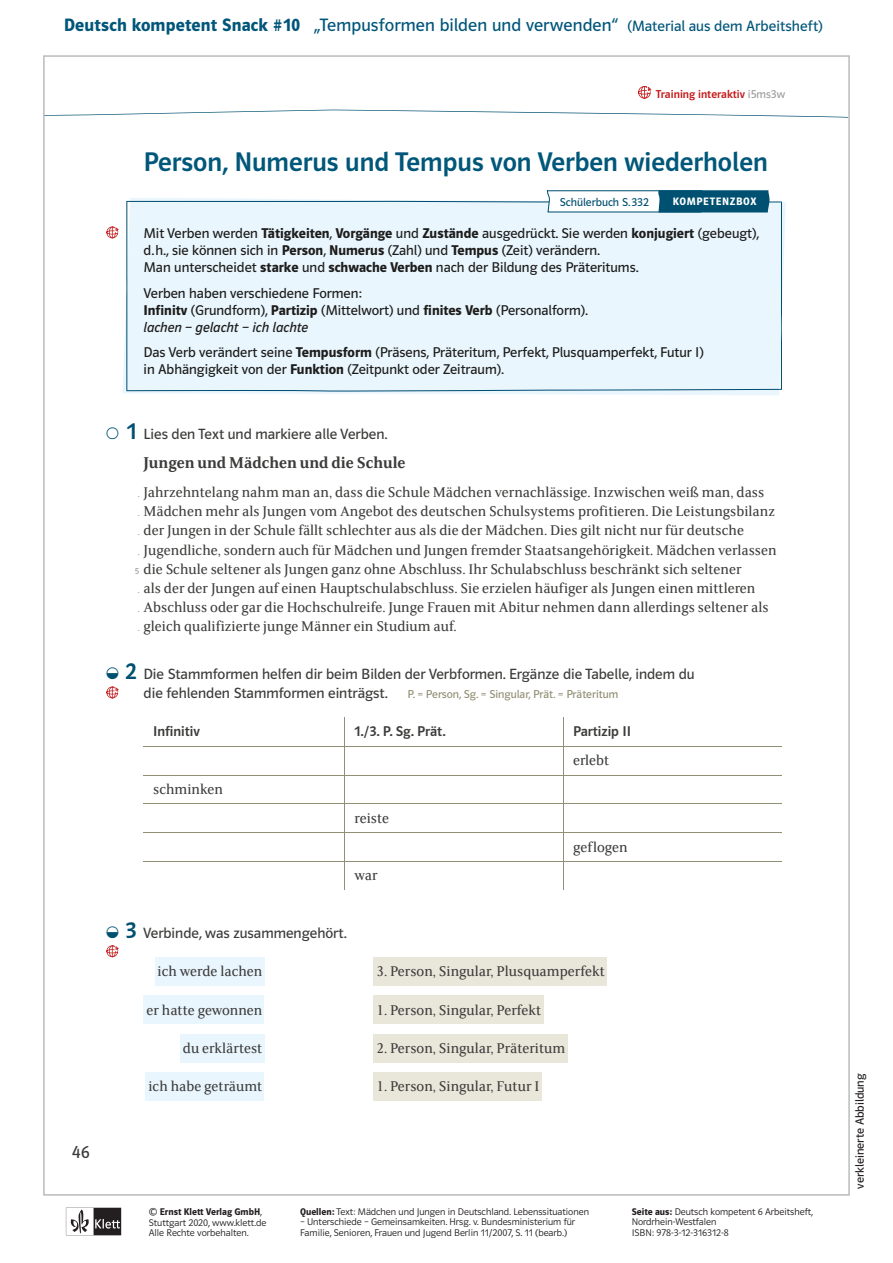
<style>
.page{position:relative;width:893px;height:1263px;background:#fff}
.page>*{position:absolute;margin:0;border:0;box-sizing:border-box;transform-origin:0 0}
.t1{font:500 27px "Polo CEF";color:#005779}
.t2{font:500 22.95px "Polo CEF";color:#005071}
.t3{font:18px "Polo CEF";letter-spacing:.005em;color:#00567a}
.t4{font:17.55px "Polo CEF";color:#3c3c3b}
.t5{font:600 17.25px "FS Sally Klett";color:#3c3c3b}
.t6{font:15.6px/19.2px "FS Sally Klett";color:#3c3c3b}
.t7{font:14.85px/19.2px "Polo CEF";color:#3c3c3b}
.t8{font:14.25px/17.1px "Polo CEF";color:#1d1d1b}
.t9{font:500 14.25px "Polo CEF";color:#3c3c3b}
.t10{font:12px "Polo CEF";color:#231f20}
.t11{font:11.55px "Polo CEF";color:#918f74}
.t12{font:500 11.55px "Polo CEF";color:#c51a1b}
.t13{font:11.55px "Polo CEF";color:#005071}
.t14{font:600 10.8px "Polo CEF";letter-spacing:.065em;color:#fff}
.t15{font:300 9.75px/10.5px "Polo CEF";color:#231f20}
.t16{font:8.85px/19.2px "Polo CEF";color:#9d9d9c;text-align:center}
.s1{font-weight:600}
.s2{font-size:15px}
.s3{font-weight:400;color:#9d9d9c}
.s4{font-style:italic}
</style>
<div class="page">
<svg style="left:66px;top:1208px;width:55px;height:27px"></svg>
<svg style="left:46px;top:110px;width:801px;height:8px"></svg>
<svg style="left:123px;top:198px;width:663px;height:197px;fill:#f2f9fe"></svg>
<div style="left:126px;top:201px;width:656px;height:191px;background:#eaf6fe"></div>
<svg style="left:547px;top:190px;width:223px;height:22px"></svg>
<svg style="left:106px;top:227px;width:13px;height:11px"></svg>
<svg style="left:563px;top:717px;width:1px;height:173px"></svg>
<hr style="left:144px;top:746px;width:201px;height:1px;background:#918f74">
<hr style="left:345px;top:746px;width:218px;height:1px;background:#918f74">
<hr style="left:563px;top:746px;width:219px;height:1px;background:#918f74">
<hr style="left:144px;top:775px;width:201px;height:1px;background:#918f74">
<hr style="left:345px;top:775px;width:218px;height:1px;background:#918f74">
<hr style="left:563px;top:775px;width:219px;height:1px;background:#918f74">
<hr style="left:144px;top:803px;width:201px;height:1px;background:#918f74">
<hr style="left:345px;top:803px;width:218px;height:1px;background:#918f74">
<hr style="left:563px;top:803px;width:219px;height:1px;background:#918f74">
<hr style="left:144px;top:832px;width:201px;height:1px;background:#918f74">
<hr style="left:345px;top:832px;width:218px;height:1px;background:#918f74">
<hr style="left:563px;top:832px;width:219px;height:1px;background:#918f74">
<hr style="left:144px;top:861px;width:201px;height:1px;background:#918f74">
<hr style="left:345px;top:861px;width:218px;height:1px;background:#918f74">
<hr style="left:563px;top:861px;width:219px;height:1px;background:#918f74">
<div style="left:155px;top:957px;width:109px;height:29px;background:#eaf6fe"></div>
<div style="left:144px;top:995px;width:120px;height:29px;background:#eaf6fe"></div>
<div style="left:180px;top:1034px;width:84px;height:29px;background:#eaf6fe"></div>
<div style="left:146px;top:1072px;width:118px;height:29px;background:#eaf6fe"></div>
<div style="left:374px;top:957px;width:233px;height:29px;background:#e9e7da"></div>
<div style="left:374px;top:995px;width:170px;height:29px;background:#e9e7da"></div>
<div style="left:374px;top:1034px;width:194px;height:29px;background:#e9e7da"></div>
<div style="left:374px;top:1072px;width:168px;height:29px;background:#e9e7da"></div>
<svg style="left:106px;top:687px;width:13px;height:11px"></svg>
<svg style="left:106px;top:945px;width:13px;height:12px"></svg>
<svg style="left:638px;top:86px;width:13px;height:13px"></svg>
<p class="t3" style="left:64px;top:14px;width:760px"><span class="s1">Deutsch kompetent Snack #10</span> „Tempusformen bilden und verwenden“ <span class="s2">(Material aus dem Arbeitsheft)</span></p>
<p class="t12" style="left:656px;top:87px;width:131px">Training interaktiv <span class="s3">i5ms3w</span></p>
<h1 class="t1" style="left:144px;top:146px;width:626px">Person, Numerus und Tempus von Verben wiederholen</h1>
<p class="t13" style="left:560px;top:195px;width:91px">Schülerbuch S.332</p>
<p class="t14" style="left:673px;top:195px;width:85px">KOMPETENZBOX</p>
<p class="t8" style="left:144px;top:225px;width:617px">Mit Verben werden <span class="s1">Tätigkeiten</span>, <span class="s1">Vorgänge</span> und <span class="s1">Zustände</span> ausgedrückt. Sie werden <span class="s1">konjugiert</span> (gebeugt), d.h., sie können sich in <span class="s1">Person</span>, <span class="s1">Numerus</span> (Zahl) und <span class="s1">Tempus</span> (Zeit) verändern.<br>Man unterscheidet <span class="s1">starke</span> und <span class="s1">schwache Verben</span> nach der Bildung des Präteritums.</p>
<p class="t8" style="left:144px;top:284px;width:446px">Verben haben verschiedene Formen:<br><span class="s1">Infinitv</span> (Grundform), <span class="s1">Partizip</span> (Mittelwort) und <span class="s1">finites Verb</span> (Personalform). <span class="s4">lachen – gelacht – ich lachte</span></p>
<p class="t8" style="left:144px;top:344px;width:562px">Das Verb verändert seine <span class="s1">Tempusform</span> (Präsens, Präteritum, Perfekt, Plusquamperfekt, Futur I) in Abhängigkeit von der <span class="s1">Funktion</span> (Zeitpunkt oder Zeitraum).</p>
<h2 class="t2" style="left:127px;top:418px;width:11px">1</h2>
<p class="t7" style="left:144px;top:425px;width:245px">Lies den Text und markiere alle Verben.</p>
<p class="t5" style="left:144px;top:451px;width:264px">Jungen und Mädchen und die Schule</p>
<p class="t6" style="left:144px;top:482px;width:635px">Jahrzehntelang nahm man an, dass die Schule Mädchen vernachlässige. Inzwischen weiß man, dass Mädchen mehr als Jungen vom Angebot des deutschen Schulsystems profitieren. Die Leistungsbilanz der Jungen in der Schule fällt schlechter aus als die der Mädchen. Dies gilt nicht nur für deutsche Jugendliche, sondern auch für Mädchen und Jungen fremder Staatsangehörigkeit. Mädchen verlassen die Schule seltener als Jungen ganz ohne Abschluss. Ihr Schulabschluss beschränkt sich seltener<br>als der der Jungen auf einen Hauptschulabschluss. Sie erzielen häufiger als Jungen einen mittleren Abschluss oder gar die Hochschulreife. Junge Frauen mit Abitur nehmen dann allerdings seltener als gleich qualifizierte junge Männer ein Studium auf.</p>
<p class="t7" style="left:144px;top:665px;width:553px">Die Stammformen helfen dir beim Bilden der Verbformen. Ergänze die Tabelle, indem du die fehlenden Stammformen einträgst.</p>
<p class="t9" style="left:153px;top:723px;width:48px">Infinitiv</p>
<p class="t9" style="left:354px;top:723px;width:93px">1./3. P. Sg. Prät.</p>
<p class="t9" style="left:573px;top:723px;width:59px">Partizip II</p>
<p class="t6" style="left:573px;top:750px;width:38px">erlebt</p>
<p class="t6" style="left:153px;top:779px;width:71px">schminken</p>
<p class="t6" style="left:354px;top:808px;width:36px">reiste</p>
<p class="t6" style="left:573px;top:836px;width:56px">geflogen</p>
<p class="t6" style="left:354px;top:865px;width:25px">war</p>
<p class="t16" style="left:135px;top:485px;width:6px">. . . .<br>5 . . .</p>
<h2 class="t2" style="left:125px;top:658px;width:13px">2</h2>
<p class="t11" style="left:407px;top:688px;width:212px">P. = Person, Sg. = Singular, Prät. = Präteritum</p>
<p class="t4" style="left:72px;top:1142px;width:20px">46</p>
<h2 class="t2" style="left:125px;top:917px;width:13px">3</h2>
<p class="t7" style="left:143px;top:924px;width:205px">Verbinde, was zusammengehört.</p>
<p class="t6" style="left:158px;top:961px;width:106px">ich werde lachen</p>
<p class="t6" style="left:146px;top:999px;width:117px">er hatte gewonnen</p>
<p class="t6" style="left:183px;top:1038px;width:81px">du erklärtest</p>
<p class="t6" style="left:148px;top:1076px;width:115px">ich habe geträumt</p>
<p class="t6" style="left:376px;top:961px;width:230px">3. Person, Singular, Plusquamperfekt</p>
<p class="t6" style="left:376px;top:999px;width:166px">1. Person, Singular, Perfekt</p>
<p class="t6" style="left:376px;top:1038px;width:190px">2. Person, Singular, Präteritum</p>
<p class="t6" style="left:376px;top:1076px;width:164px">1. Person, Singular, Futur I</p>
<p class="t15" style="left:149px;top:1206px;width:119px">© <span class="s1">Ernst Klett Verlag GmbH</span>,<br>Stuttgart 2020, www.klett.de<br>Alle Rechte vorbehalten.</p>
<p class="t15" style="left:300px;top:1206px;width:290px"><span class="s1">Quellen:</span> Text: Mädchen und Jungen in Deutschland. Lebenssituationen</p>
<p class="t15" style="left:300px;top:1217px;width:277px">– Unterschiede – Gemeinsamkeiten. Hrsg. v. Bundesministerium für<br>Familie, Senioren, Frauen und Jugend Berlin 11/2007, S. 11 (bearb.)</p>
<p class="t15" style="left:632px;top:1206px;width:183px"><span class="s1">Seite aus:</span> Deutsch kompetent 6 Arbeitsheft,<br>Nordrhein-Westfalen<br>ISBN: 978-3-12-316312-8</p>
<p class="t10" style="left:853px;top:1188px;width:117px;rotate:-90deg">verkleinerte Abbildung</p>
</div>
